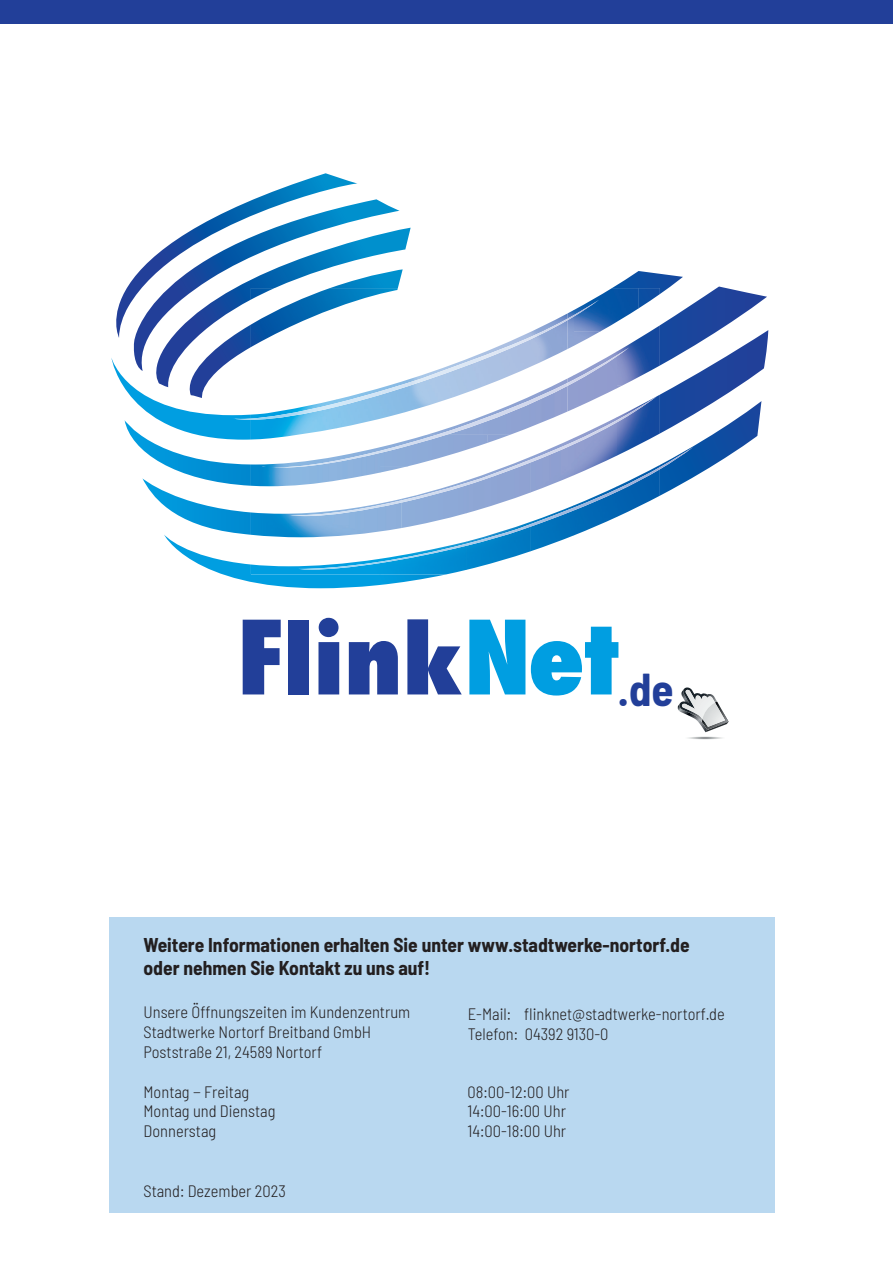
<style>
.page{position:relative;width:893px;height:1263px;background:#fff}
.page>*{position:absolute;margin:0;border:0;box-sizing:border-box;transform-origin:0 0}
.t1{font:700 semi-condensed 45px "Barlow";color:#223f99}
.t2{font:700 semi-condensed 19.5px/23.4px "Barlow";color:#231f20}
.t3{font:300 semi-condensed 16.5px/19.8px "Barlow";color:#231f20}
.s1{font-style:inherit}
</style>
<div class="page">
<div style="left:0;top:0;width:893px;height:23px;background:#223f99"></div>
<svg style="left:111px;top:271px;width:572px;height:151px"></svg>
<svg style="left:125px;top:286px;width:642px;height:163px"></svg>
<svg style="left:142px;top:330px;width:626px;height:176px"></svg>
<svg style="left:164px;top:401px;width:597px;height:187px"></svg>
<svg style="left:111px;top:173px;width:246px;height:165px"></svg>
<svg style="left:133px;top:199px;width:267px;height:172px"></svg>
<svg style="left:232px;top:418px;width:19px;height:2px"></svg>
<svg style="left:660px;top:447px;width:33px;height:22px"></svg>
<svg style="left:243px;top:620px;width:38px;height:74px"></svg>
<div style="left:288px;top:620px;width:21px;height:74px;background:#223f99"></div>
<svg style="left:318px;top:618px;width:21px;height:76px;background:#425aa7"></svg>
<svg style="left:349px;top:641px;width:49px;height:53px;background:#415aa7"></svg>
<svg style="left:407px;top:619px;width:55px;height:75px"></svg>
<svg style="left:469px;top:620px;width:56px;height:74px;background:#25ace5"></svg>
<svg style="left:531px;top:627px;width:87px;height:68px"></svg>
<img style="left:411px;top:288px;width:163px;height:16px">
<img style="left:567px;top:308px;width:93px;height:103px">
<img style="left:251px;top:439px;width:43px;height:120px">
<img style="left:316px;top:428px;width:85px;height:71px">
<img style="left:552px;top:411px;width:43px;height:25px">
<img style="left:595px;top:411px;width:22px;height:5px">
<img style="left:294px;top:439px;width:22px;height:120px">
<img style="left:401px;top:435px;width:151px;height:46px">
<img style="left:617px;top:456px;width:43px;height:118px">
<img style="left:574px;top:475px;width:43px;height:99px">
<img style="left:552px;top:492px;width:22px;height:82px">
<img style="left:402px;top:528px;width:42px;height:14px">
<img style="left:466px;top:492px;width:86px;height:82px">
<img style="left:359px;top:537px;width:43px;height:16px">
<img style="left:444px;top:528px;width:22px;height:14px">
<img style="left:315px;top:537px;width:44px;height:16px">
<img style="left:574px;top:288px;width:65px;height:43px">
<img style="left:638px;top:288px;width:22px;height:20px">
<img style="left:567px;top:320px;width:7px;height:29px">
<img style="left:574px;top:331px;width:27px;height:15px">
<img style="left:337px;top:398px;width:55px;height:30px">
<img style="left:251px;top:399px;width:86px;height:40px">
<img style="left:617px;top:325px;width:43px;height:61px">
<img style="left:574px;top:351px;width:43px;height:55px">
<img style="left:567px;top:386px;width:7px;height:26px">
<svg style="left:617px;top:385px;width:5px;height:3px"></svg>
<svg style="left:574px;top:406px;width:7px;height:3px"></svg>
<img style="left:380px;top:435px;width:108px;height:31px">
<img style="left:487px;top:435px;width:23px;height:8px">
<img style="left:251px;top:447px;width:129px;height:39px">
<img style="left:380px;top:466px;width:29px;height:7px">
<img style="left:617px;top:395px;width:43px;height:61px">
<img style="left:574px;top:417px;width:43px;height:58px">
<img style="left:531px;top:438px;width:43px;height:54px">
<img style="left:466px;top:457px;width:65px;height:56px">
<img style="left:401px;top:481px;width:65px;height:47px">
<img style="left:251px;top:499px;width:151px;height:38px">
<img style="left:617px;top:465px;width:43px;height:52px">
<img style="left:574px;top:486px;width:43px;height:49px">
<img style="left:531px;top:505px;width:43px;height:46px">
<img style="left:466px;top:522px;width:65px;height:48px">
<img style="left:380px;top:542px;width:86px;height:32px">
<img style="left:251px;top:559px;width:129px;height:15px">
<img style="left:567px;top:300px;width:32px;height:20px">
<img style="left:338px;top:398px;width:44px;height:8px">
<svg style="left:145px;top:228px;width:266px;height:170px"></svg>
<img style="left:251px;top:403px;width:87px;height:17px">
<img style="left:596px;top:347px;width:33px;height:20px">
<img style="left:567px;top:367px;width:33px;height:19px">
<img style="left:392px;top:435px;width:54px;height:13px">
<img style="left:262px;top:447px;width:140px;height:21px">
<img style="left:624px;top:396px;width:33px;height:20px">
<img style="left:585px;top:416px;width:43px;height:20px">
<img style="left:539px;top:436px;width:52px;height:20px">
<img style="left:486px;top:456px;width:60px;height:20px">
<img style="left:397px;top:490px;width:44px;height:13px">
<img style="left:440px;top:476px;width:54px;height:17px">
<img style="left:289px;top:501px;width:108px;height:15px">
<img style="left:620px;top:467px;width:40px;height:21px">
<img style="left:553px;top:498px;width:43px;height:20px">
<img style="left:596px;top:487px;width:30px;height:14px">
<img style="left:518px;top:515px;width:36px;height:14px">
<img style="left:426px;top:543px;width:42px;height:12px">
<img style="left:468px;top:528px;width:57px;height:17px">
<img style="left:298px;top:553px;width:128px;height:16px">
<img style="left:392px;top:304px;width:156px;height:10px">
<img style="left:548px;top:304px;width:19px;height:10px">
<img style="left:392px;top:416px;width:34px;height:19px">
<img style="left:392px;top:314px;width:175px;height:102px">
<img style="left:426px;top:391px;width:10px;height:44px">
<img style="left:392px;top:319px;width:175px;height:72px">
<img style="left:436px;top:383px;width:131px;height:52px">
<div style="left:109px;top:917px;width:666px;height:296px;background:#b9d8f0"></div>
<svg style="left:677px;top:687px;width:52px;height:53px"></svg>
<h1 class="t1" style="left:618px;top:657px;width:57px">.de</h1>
<p class="t2" style="left:144px;top:932px;width:548px">Weitere Informationen erhalten Sie unter www.stadtwerke-nortorf.de oder nehmen Sie Kontakt zu uns auf!</p>
<p class="t3" style="left:144px;top:1001px;width:268px">Unsere Öffnungszeiten im Kundenzentrum<br>Stadtwerke Nortorf Breitband GmbH<br>Poststraße 21, 24589 Nortorf</p>
<p class="t3" style="left:144px;top:1080px;width:133px">Montag − Freitag<br>Montag <span class="s1">und</span> Dienstag<br>Donnerstag</p>
<p class="t3" style="left:144px;top:1179px;width:144px">Stand: Dezember 202<span class="s1">3</span></p>
<p class="t3" style="left:468px;top:1003px;width:259px">E-Mail: flinknet@stadtwerke-nortorf.de<br>Telefon: 04392 9130-0</p>
<p class="t3" style="left:467px;top:1080px;width:104px">08:00-12:00 Uhr<br>14:00-16:00 Uhr<br>14:00-18:00 Uhr</p>
</div>
